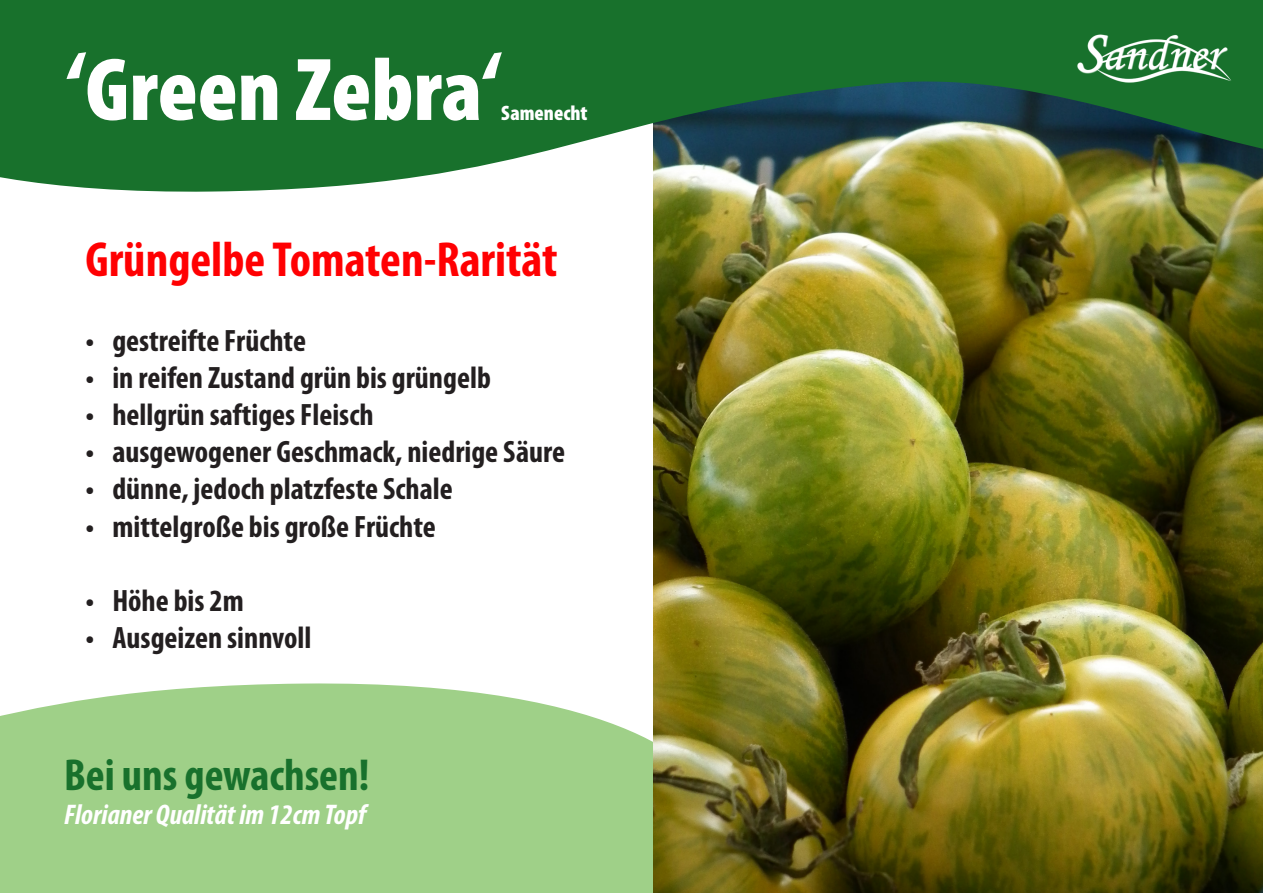
<style>
.page{position:relative;width:1263px;height:893px;background:#fff}
.page>*{position:absolute;margin:0;border:0;box-sizing:border-box;transform-origin:0 0}
.t1{font:900 condensed 90px "Myriad Pro";color:#fff}
.t2{font:700 condensed 49.5px "Myriad Pro";color:#ff0002}
.t3{font:700 condensed 45px "Myriad Pro";color:#18712c}
.t4{font:700 condensed 31.05px "Myriad Pro";color:#231f20}
.t5{font:italic 700 condensed 28.5px "Myriad Pro";color:#fff}
.t6{font:900 condensed 21px "Myriad Pro";color:#fff}
.s1{font-size:99px}
</style>
<div class="page">
<div style="left:0;top:683px;width:653px;height:210px;background:#9fd088"></div>
<img style="left:653px;top:196px;width:610px;height:697px">
<svg style="left:0;top:0;width:1263px;height:196px;background:#367841"></svg>
<img style="left:1067px;top:27px;width:165px;height:60px">
<p class="t1" style="left:66px;top:40px;width:436px"><span class="s1">‘</span>Green Zebra<span class="s1">‘</span></p>
<p class="t6" style="left:501px;top:101px;width:88px">Samenecht</p>
<p class="t2" style="left:85px;top:232px;width:473px">Grüngelbe Tomaten-Rarität</p>
<p class="t4" style="left:85px;top:323px;width:222px">• gestreifte Früchte</p>
<p class="t4" style="left:85px;top:360px;width:407px">• in reifen Zustand grün bis grüngelb</p>
<p class="t4" style="left:85px;top:398px;width:290px">• hellgrün saftiges Fleisch</p>
<p class="t4" style="left:85px;top:435px;width:481px">• ausgewogener Geschmack, niedrige Säure</p>
<p class="t4" style="left:85px;top:472px;width:369px">• dünne, jedoch platzfeste Schale</p>
<p class="t4" style="left:85px;top:509px;width:352px">• mittelgroße bis große Früchte</p>
<p class="t4" style="left:85px;top:584px;width:160px">• Höhe bis 2m</p>
<p class="t4" style="left:85px;top:621px;width:228px">• Ausgeizen sinnvoll</p>
<p class="t3" style="left:64px;top:750px;width:307px">Bei uns gewachsen!</p>
<p class="t5" style="left:64px;top:799px;width:303px">Florianer Qualität im 12cm Topf</p>
</div>
